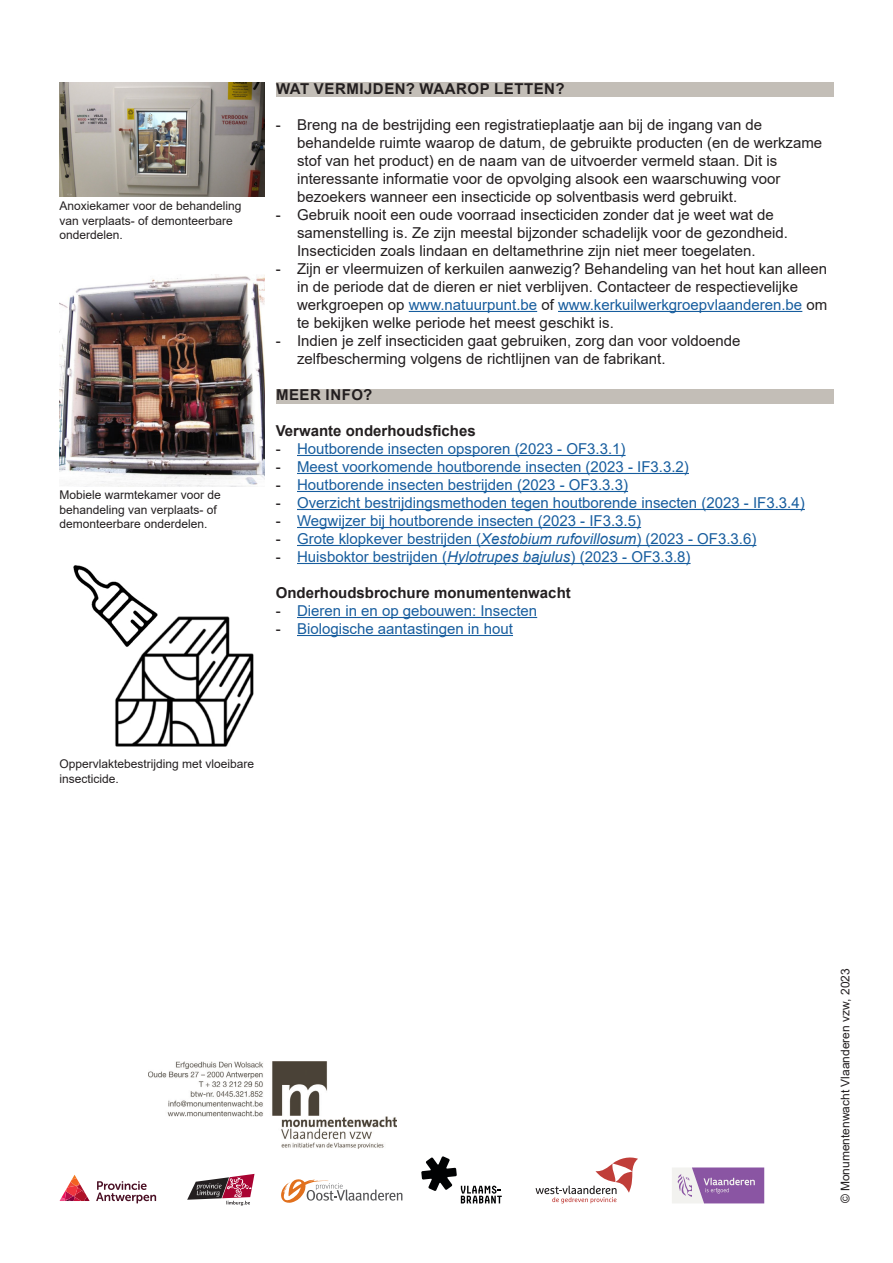
<style>
.page{position:relative;width:893px;height:1263px;background:#fff}
.page>*{position:absolute;margin:0;border:0;box-sizing:border-box;transform-origin:0 0}
.t1{font:15px/18px "Arial";color:#231f20}
.t2{font:15px "Arial";color:#175d9e}
.Corpus_tussentiteltje{font:700 15px "Arial";color:#231f20}
.Tussentitel_grijze_blokjes{font:700 15px "Arial";letter-spacing:.035em;color:#231f20}
.Bijschrift{font:12px/14.4px "Arial";color:#231f20}
.s1{color:#175d9e}
.s2{color:#231f20}
.s3{font-style:italic}
</style>
<div class="page">
<svg style="left:96px;top:1181px;width:60px;height:22px"></svg>
<svg style="left:60px;top:1175px;width:30px;height:26px"></svg>
<svg style="left:187px;top:1173px;width:68px;height:33px"></svg>
<svg style="left:281px;top:1179px;width:121px;height:24px"></svg>
<svg style="left:421px;top:1156px;width:81px;height:47px"></svg>
<svg style="left:536px;top:1157px;width:102px;height:46px"></svg>
<svg style="left:672px;top:1167px;width:92px;height:36px"></svg>
<img style="left:149px;top:1061px;width:247px;height:87px">
<div style="left:276px;top:83px;width:557px;height:14px;background:#c3beb7"></div>
<hr style="left:409px;top:311px;width:128px;height:1px;background:#175d9e">
<hr style="left:558px;top:311px;width:244px;height:1px;background:#175d9e">
<div style="left:276px;top:389px;width:557px;height:14px;background:#c3beb7"></div>
<hr style="left:297px;top:455px;width:329px;height:1px;background:#175d9e">
<hr style="left:297px;top:473px;width:392px;height:1px;background:#175d9e">
<hr style="left:297px;top:491px;width:331px;height:1px;background:#175d9e">
<hr style="left:297px;top:509px;width:508px;height:1px;background:#175d9e">
<hr style="left:297px;top:527px;width:344px;height:1px;background:#175d9e">
<hr style="left:297px;top:545px;width:459px;height:1px;background:#175d9e">
<hr style="left:297px;top:563px;width:394px;height:1px;background:#175d9e">
<hr style="left:297px;top:617px;width:240px;height:1px;background:#175d9e">
<hr style="left:297px;top:635px;width:216px;height:1px;background:#175d9e">
<img style="left:60px;top:83px;width:205px;height:114px">
<img style="left:60px;top:274px;width:204px;height:213px">
<img style="left:73px;top:565px;width:181px;height:182px">
<p class="Bijschrift" style="left:60px;top:199px;width:184px">Anoxiekamer voor de behandeling van verplaats- of demonteerbare onderdelen.</p>
<p class="Bijschrift" style="left:60px;top:488px;width:163px">Mobiele warmtekamer voor de behandeling van verplaats- of demonteerbare onderdelen.</p>
<p class="Tussentitel_grijze_blokjes" style="left:276px;top:78px;width:290px">WAT VERMIJDEN? WAAROP LETTEN?</p>
<p class="t1" style="left:297px;top:115px;width:527px;text-indent:-21px">- Breng na de bestrijding een registratieplaatje aan bij de ingang van de behandelde ruimte waarop de datum, de gebruikte producten (en de werkzame stof van het product) en de naam van de uitvoerder vermeld staan. Dit is interessante informatie voor de opvolging alsook een waarschuwing voor bezoekers wanneer een insecticide op solventbasis werd gebruikt.</p>
<p class="t1" style="left:297px;top:205px;width:493px;text-indent:-21px">- Gebruik nooit een oude voorraad insecticiden zonder dat je weet wat de samenstelling is. Ze zijn meestal bijzonder schadelijk voor de gezondheid.<br>Insecticiden zoals lindaan en deltamethrine zijn niet meer toegelaten.</p>
<p class="t1" style="left:297px;top:259px;width:532px;text-indent:-21px">- Zijn er vleermuizen of kerkuilen aanwezig? Behandeling van het hout kan alleen in de periode dat de dieren er niet verblijven. Contacteer de respectievelijke werkgroepen op <span class="s1">www.natuurpunt.be</span> of <span class="s1">www.kerkuilwerkgroepvlaanderen.be</span> om te bekijken welke periode het meest geschikt is.</p>
<p class="t1" style="left:297px;top:331px;width:445px;text-indent:-21px">- Indien je zelf insecticiden gaat gebruiken, zorg dan voor voldoende zelfbescherming volgens de richtlijnen van de fabrikant.</p>
<p class="Tussentitel_grijze_blokjes" style="left:276px;top:384px;width:98px">MEER INFO?</p>
<p class="Corpus_tussentiteltje" style="left:276px;top:420px;width:202px">Verwante onderhoudsfiches</p>
<p class="t2" style="left:276px;top:438px;width:351px"><span class="s2">-</span> Houtborende insecten opsporen (2023 - OF3.3.1)</p>
<p class="t2" style="left:276px;top:456px;width:415px"><span class="s2">-</span> Meest voorkomende houtborende insecten (2023 - IF3.3.2)</p>
<p class="t2" style="left:276px;top:474px;width:354px"><span class="s2">-</span> Houtborende insecten bestrijden (2023 - OF3.3.3)</p>
<p class="t2" style="left:276px;top:492px;width:531px"><span class="s2">-</span> Overzicht bestrijdingsmethoden tegen houtborende insecten (2023 - IF3.3.4)</p>
<p class="t2" style="left:276px;top:510px;width:367px"><span class="s2">-</span> Wegwijzer bij houtborende insecten (2023 - IF3.3.5)</p>
<p class="t2" style="left:276px;top:528px;width:482px"><span class="s2">-</span> Grote klopkever bestrijden (<span class="s3">Xestobium rufovillosum</span>) (2023 - OF3.3.6)</p>
<p class="t2" style="left:276px;top:546px;width:416px"><span class="s2">-</span> Huisboktor bestrijden (<span class="s3">Hylotrupes bajulus</span>) (2023 - OF3.3.8)</p>
<p class="Corpus_tussentiteltje" style="left:276px;top:582px;width:297px">Onderhoudsbrochure monumentenwacht</p>
<p class="t2" style="left:276px;top:600px;width:263px"><span class="s2">-</span> Dieren in en op gebouwen: Insecten</p>
<p class="t2" style="left:276px;top:618px;width:239px"><span class="s2">-</span> Biologische aantastingen in hout</p>
<p class="Bijschrift" style="left:60px;top:757px;width:196px">Oppervlaktebestrijding met vloeibare insecticide.</p>
<p class="Bijschrift" style="left:838px;top:1203px;width:236px;rotate:-90deg">© Monumentenwacht Vlaanderen vzw, 2023</p>
</div>
